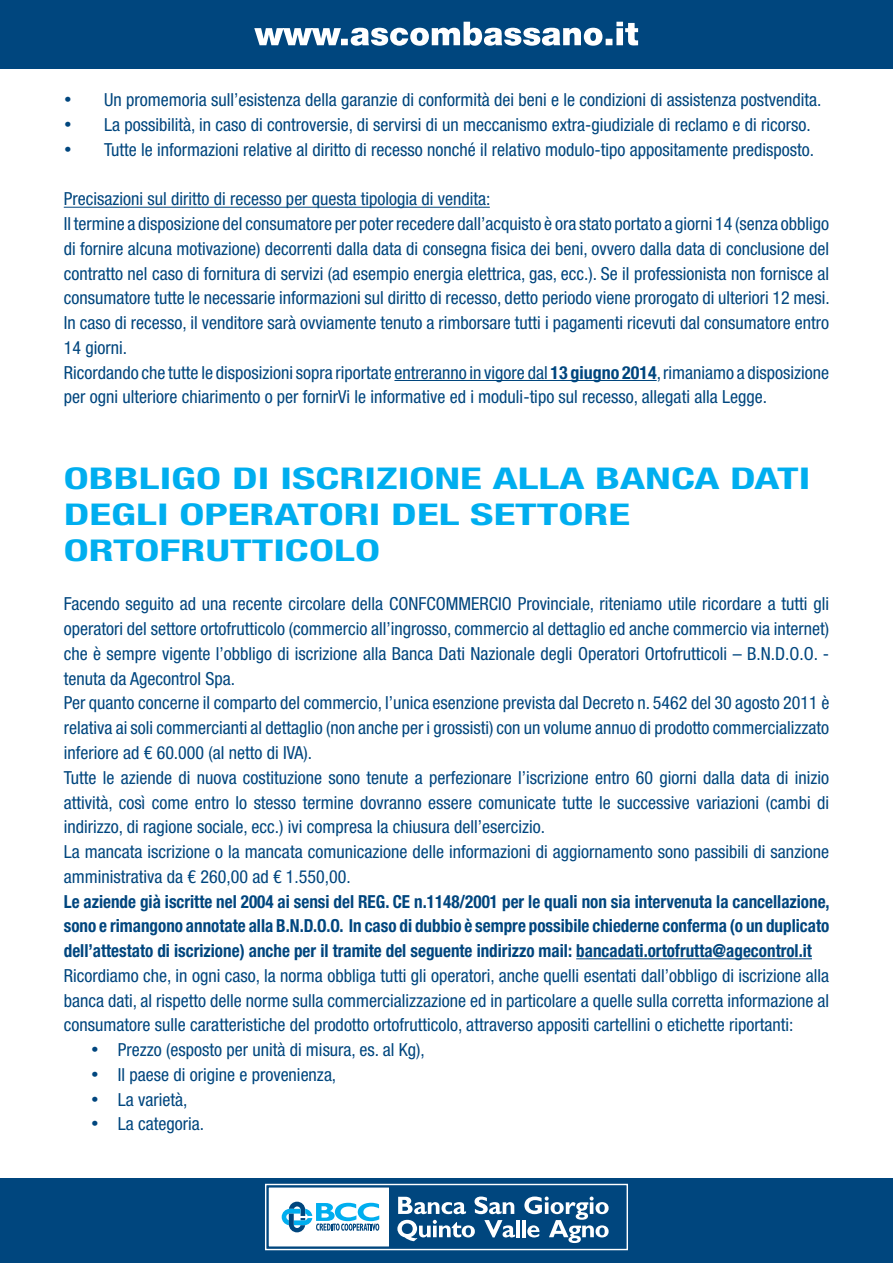
<style>
.page{position:relative;width:893px;height:1263px;background:#fff}
.page>*{position:absolute;margin:0;border:0;box-sizing:border-box;transform-origin:0 0}
.t1{font:700 condensed 30px/36px "Helvetica Neue LT Std";color:#00aeef;scale:1.5 1}
.t2{font:condensed 18px/24.8px "Helvetica Neue LT Std";color:#00467e}
.t3{font:700 condensed 18px/24.8px "Helvetica Neue LT Std";color:#00467e;text-align:justify;scale:.95 1}
.s1{font-weight:700}
</style>
<div class="page">
<div style="left:0;top:1178px;width:893px;height:85px;background:#00467e"></div>
<div style="left:0;top:0;width:893px;height:68px;background:#00467e"></div>
<svg style="left:254px;top:22px;width:384px;height:24px"></svg>
<svg style="left:265px;top:1183px;width:363px;height:68px"></svg>
<hr style="left:64px;top:207px;width:426px;height:1px;background:#00467e">
<hr style="left:394px;top:380px;width:263px;height:1px;background:#00467e">
<hr style="left:576px;top:958px;width:236px;height:1px;background:#00467e">
<p class="t2" style="left:64px;top:88px;width:759px">• Un promemoria sull’esistenza della garanzie di conformità dei beni e le condizioni di assistenza postvendita.</p>
<p class="t2" style="left:64px;top:112px;width:748px">• La possibilità, in caso di controversie, di servirsi di un meccanismo extra-giudiziale di reclamo e di ricorso.</p>
<p class="t2" style="left:64px;top:137px;width:752px">• Tutte le informazioni relative al diritto di recesso nonché il relativo modulo-tipo appositamente predisposto.</p>
<p class="t2" style="left:64px;top:187px;width:768px">Precisazioni sul diritto di recesso per questa tipologia di vendita:<br>Il termine a disposizione del consumatore per poter recedere dall’acquisto è ora stato portato a giorni 14 (senza obbligo di fornire alcuna motivazione) decorrenti dalla data di consegna fisica dei beni, ovvero dalla data di conclusione del contratto nel caso di fornitura di servizi (ad esempio energia elettrica, gas, ecc.). Se il professionista non fornisce al consumatore tutte le necessarie informazioni sul diritto di recesso, detto periodo viene prorogato di ulteriori 12 mesi.<br>In caso di recesso, il venditore sarà ovviamente tenuto a rimborsare tutti i pagamenti ricevuti dal consumatore entro 14 giorni.<br>Ricordando che tutte le disposizioni sopra riportate entreranno in vigore dal <span class="s1">13 giugno 2014</span>, rimaniamo a disposizione per ogni ulteriore chiarimento o per fornirVi le informative ed i moduli-tipo sul recesso, allegati alla Legge.</p>
<h1 class="t1" style="left:64px;top:460px;width:499px">OBBLIGO DI ISCRIZIONE ALLA BANCA DATI<br>DEGLI OPERATORI DEL SETTORE<br>ORTOFRUTTICOLO</h1>
<p class="t2" style="left:64px;top:592px;width:767px">Facendo seguito ad una recente circolare della CONFCOMMERCIO Provinciale, riteniamo utile ricordare a tutti gli operatori del settore ortofrutticolo (commercio all’ingrosso, commercio al dettaglio ed anche commercio via internet) che è sempre vigente l’obbligo di iscrizione alla Banca Dati Nazionale degli Operatori Ortofrutticoli – B.N.D.O.O. - tenuta da Agecontrol Spa.<br>Per quanto concerne il comparto del commercio, l’unica esenzione prevista dal Decreto n. 5462 del 30 agosto 2011 è relativa ai soli commercianti al dettaglio (non anche per i grossisti) con un volume annuo di prodotto commercializzato inferiore ad € 60.000 (al netto di IVA).<br>Tutte le aziende di nuova costituzione sono tenute a perfezionare l’iscrizione entro 60 giorni dalla data di inizio attività, così come entro lo stesso termine dovranno essere comunicate tutte le successive variazioni (cambi di indirizzo, di ragione sociale, ecc.) ivi compresa la chiusura dell’esercizio.<br>La mancata iscrizione o la mancata comunicazione delle informazioni di aggiornamento sono passibili di sanzione amministrativa da € 260,00 ad € 1.550,00.</p>
<p class="t3" style="left:64px;top:888px;width:808px">Le aziende già iscritte nel 2004 ai sensi del REG. CE n.1148/2001 per le quali non sia intervenuta la cancellazione, sono e rimangono annotate alla B.N.D.O.O. In caso di dubbio è sempre possibile chiederne conferma (o un duplicato dell’attestato di iscrizione) anche per il tramite del seguente indirizzo mail: bancadati.ortofrutta@agecontrol.it</p>
<p class="t2" style="left:64px;top:963px;width:767px;text-align:justify">Ricordiamo che, in ogni caso, la norma obbliga tutti gli operatori, anche quelli esentati dall’obbligo di iscrizione alla banca dati, al rispetto delle norme sulla commercializzazione ed in particolare a quelle sulla corretta informazione al consumatore sulle caratteristiche del prodotto ortofrutticolo, attraverso appositi cartellini o etichette riportanti:</p>
<p class="t2" style="left:91px;top:1037px;width:336px">• Prezzo (esposto per unità di misura, es. al Kg),</p>
<p class="t2" style="left:91px;top:1062px;width:247px">• Il paese di origine e provenienza,</p>
<p class="t2" style="left:91px;top:1087px;width:98px">• La varietà,</p>
<p class="t2" style="left:91px;top:1111px;width:115px">• La categoria.</p>
</div>
